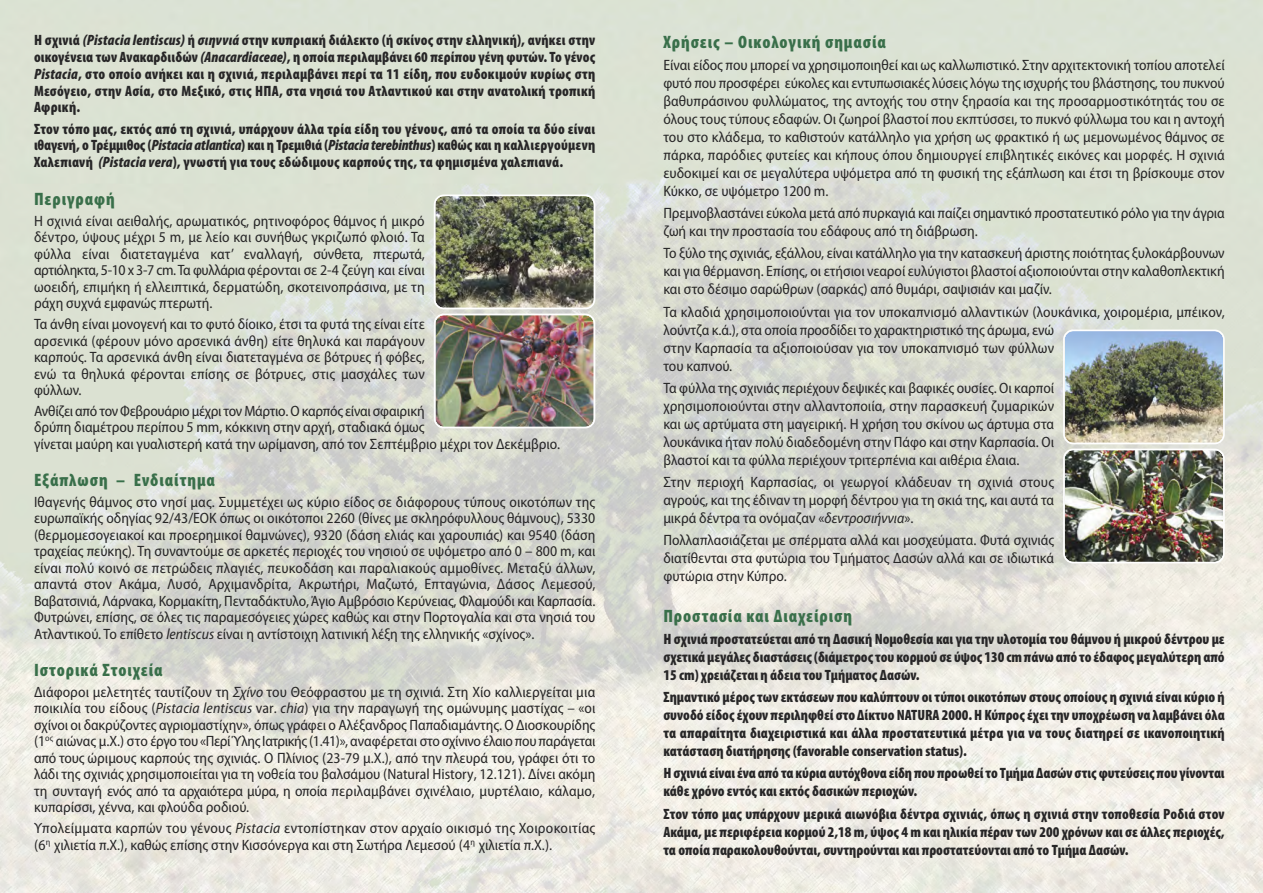
<style>
.page{position:relative;width:1263px;height:893px;background:#fff}
.page>*{position:absolute;margin:0;border:0;box-sizing:border-box;transform-origin:0 0}
.t1{font:900 condensed 18px "Myriad Pro";letter-spacing:.05em;color:#396f4a}
.t2{font:semi-condensed 15px/16.5px "Myriad Pro";color:#272627;text-align:justify}
.t3{font:900 condensed 15px/18px "Myriad Pro";color:#272627;text-align:justify}
.s1{font-style:italic}
</style>
<div class="page">
<img style="left:0;top:0;width:1263px;height:893px">
<img style="left:434px;top:195px;width:161px;height:233px">
<img style="left:1063px;top:330px;width:162px;height:233px">
<p class="t3" style="left:34px;top:33px;width:563px;line-height:16.8px">Η σχινιά <span class="s1">(Pistacia lentiscus)</span> ή <span class="s1">σιηννιά</span> στην κυπριακή διάλεκτο (ή σκίνος στην ελληνική), ανήκει στην οικογένεια των Ανακαρδιιδών <span class="s1">(Anacardiaceae)</span>, η οποία περιλαμβάνει 60 περίπου γένη φυτών. Το γένος <span class="s1">Pistacia</span>, στο οποίο ανήκει και η σχινιά, περιλαμβάνει περί τα 11 είδη, που ευδοκιμούν κυρίως στη Μεσόγειο, στην Ασία, στο Μεξικό, στις ΗΠΑ, στα νησιά του Ατλαντικού και στην ανατολική τροπική Αφρική.</p>
<p class="t3" style="left:34px;top:121px;width:563px;line-height:16.8px">Στον τόπο μας, εκτός από τη σχινιά, υπάρχουν άλλα τρία είδη του γένους, από τα οποία τα δύο είναι ιθαγενή, ο Τρέμμιθος (<span class="s1">Pistacia atlantica</span>) και η Τρεμιθιά (<span class="s1">Pistacia terebinthus</span>) καθώς και η καλλιεργούμενη Χαλεπιανή <span class="s1">(Pistacia vera</span>), γνωστή για τους εδώδιμους καρπούς της, τα φημισμένα χαλεπιανά.</p>
<p class="t1" style="left:34px;top:193px;width:82px">Περιγραφή</p>
<p class="t2" style="left:34px;top:214px;width:392px">Η σχινιά είναι αειθαλής, αρωματικός, ρητινοφόρος θάμνος ή μικρό δέντρο, ύψους μέχρι 5 m, με λείο και συνήθως γκριζωπό φλοιό. Τα φύλλα είναι διατεταγμένα κατ’ εναλλαγή, σύνθετα, πτερωτά, αρτιόληκτα, 5-10 x 3-7 cm. Τα φυλλάρια φέρονται σε 2-4 ζεύγη και είναι ωοειδή, επιμήκη ή ελλειπτικά, δερματώδη, σκοτεινοπράσινα, με τη ράχη συχνά εμφανώς πτερωτή.</p>
<p class="t2" style="left:34px;top:317px;width:392px">Τα άνθη είναι μονογενή και το φυτό δίοικο, έτσι τα φυτά της είναι είτε αρσενικά (φέρουν μόνο αρσενικά άνθη) είτε θηλυκά και παράγουν καρπούς. Τα αρσενικά άνθη είναι διατεταγμένα σε βότρυες ή φόβες, ενώ τα θηλυκά φέρονται επίσης σε βότρυες, στις μασχάλες των φύλλων.</p>
<p class="t2" style="left:34px;top:404px;width:528px;text-align:left">Ανθίζει από τον Φεβρουάριο μέχρι τον Μάρτιο. Ο καρπός είναι σφαιρική<br>δρύπη διαμέτρου περίπου 5 mm, κόκκινη στην αρχή, σταδιακά όμως<br>γίνεται μαύρη και γυαλιστερή κατά την ωρίμανση, από τον Σεπτέμβριο μέχρι τον Δεκέμβριο.</p>
<p class="t1" style="left:34px;top:474px;width:182px">Εξάπλωση – Ενδιαίτημα</p>
<p class="t2" style="left:34px;top:495px;width:563px">Ιθαγενής θάμνος στο νησί μας. Συμμετέχει ως κύριο είδος σε διάφορους τύπους οικοτόπων της ευρωπαϊκής οδηγίας 92/43/ΕΟΚ όπως οι οικότοποι 2260 (θίνες με σκληρόφυλλους θάμνους), 5330 (θερμομεσογειακοί και προερημικοί θαμνώνες), 9320 (δάση ελιάς και χαρουπιάς) και 9540 (δάση τραχείας πεύκης). Τη συναντούμε σε αρκετές περιοχές του νησιού σε υψόμετρο από 0 – 800 m, και είναι πολύ κοινό σε πετρώδεις πλαγιές, πευκοδάση και παραλιακούς αμμοθίνες. Μεταξύ άλλων, απαντά στον Ακάμα, Λυσό, Αρχιμανδρίτα, Ακρωτήρι, Μαζωτό, Επταγώνια, Δάσος Λεμεσού, Βαβατσινιά, Λάρνακα, Κορμακίτη, Πενταδάκτυλο, Άγιο Αμβρόσιο Κερύνειας, Φλαμούδι και Καρπασία.<br>Φυτρώνει, επίσης, σε όλες τις παραμεσόγειες χώρες καθώς και στην Πορτογαλία και στα νησιά του Ατλαντικού. Το επίθετο <span class="s1">lentiscus</span> είναι η αντίστοιχη λατινική λέξη της ελληνικής «σχίνος».</p>
<p class="t1" style="left:34px;top:664px;width:130px">Ιστορικά Στοιχεία</p>
<p class="t2" style="left:34px;top:685px;width:563px">Διάφοροι μελετητές ταυτίζουν τη <span class="s1">Σχίνο</span> του Θεόφραστου με τη σχινιά. Στη Χίο καλλιεργείται μια ποικιλία του είδους (<span class="s1">Pistacia lentiscus</span> var. <span class="s1">chia</span>) για την παραγωγή της ομώνυμης μαστίχας – «οι σχίνοι οι δακρύζοντες αγριομαστίχην», όπως γράφει ο Αλέξανδρος Παπα δια μάντης. Ο Διοσκουρίδης (1<sup>ος</sup> αιώνας μ.Χ.) στο έργο του «Περί Ύλης Ιατρικής (1.41)», αναφέρεται στο σχίνινο έλαιο που παράγεται από τους ώριμους καρπούς της σχινιάς. Ο Πλίνιος (23-79 μ.Χ.), από την πλευρά του, γράφει ότι το λάδι της σχινιάς χρησιμοποιείται για τη νοθεία του βαλσάμου (Natural History, 12.121). Δίνει ακόμη τη συνταγή ενός από τα αρχαιότερα μύρα, η οποία περιλαμβάνει σχινέλαιο, μυρτέλαιο, κάλαμο, κυπαρίσσι, χέννα, και φλούδα ροδιού.</p>
<p class="t2" style="left:34px;top:821px;width:563px">Υπολείμματα καρπών του γένους <span class="s1">Pistacia</span> εντοπίστηκαν στον αρχαίο οικισμό της Χοιροκοιτίας (6<sup>η</sup> χιλιετία π.Χ.), καθώς επίσης στην Κισσόνεργα και στη Σωτήρα Λεμεσού (4<sup>η</sup> χιλιετία π.Χ.).</p>
<p class="t1" style="left:663px;top:35px;width:224px">Χρήσεις – Οικολογική σημασία</p>
<p class="t2" style="left:663px;top:57px;width:563px;line-height:18px">Είναι είδος που μπορεί να χρησιμοποιηθεί και ως καλλωπιστικό. Στην αρχιτεκτονική τοπίου αποτελεί φυτό που προσφέρει εύκολες και εντυπωσιακές λύσεις λόγω της ισχυρής του βλάστησης, του πυκνού βαθυπράσινου φυλλώματος, της αντοχής του στην ξηρασία και της προσαρμοστικότητάς του σε όλους τους τύπους εδαφών. Οι ζωηροί βλαστοί που εκπτύσσει, το πυκνό φύλλωμα του και η αντοχή του στο κλάδεμα, το καθιστούν κατάλληλο για χρήση ως φρακτικό ή ως μεμονωμένος θάμνος σε πάρκα, παρόδιες φυτείες και κήπους όπου δημιουργεί επιβλητικές εικόνες και μορφές. Η σχινιά ευδοκιμεί και σε μεγαλύτερα υψόμετρα από τη φυσική της εξάπλωση και έτσι τη βρίσκουμε στον Κύκκο, σε υψόμετρο 1200 m.</p>
<p class="t2" style="left:663px;top:205px;width:563px;line-height:18px">Πρεμνοβλαστάνει εύκολα μετά από πυρκαγιά και παίζει σημαντικό προστατευτικό ρόλο για την άγρια ζωή και την προστασία του εδάφους από τη διάβρωση.</p>
<p class="t2" style="left:663px;top:245px;width:563px;line-height:18px">Το ξύλο της σχινιάς, εξάλλου, είναι κατάλληλο για την κατασκευή άριστης ποιότητας ξυλοκάρβουνων και για θέρμανση. Επίσης, οι ετήσιοι νεαροί ευλύγιστοι βλαστοί αξιοποιούνται στην καλαθοπλεκτική και στο δέσιμο σαρώθρων (σαρκάς) από θυμάρι, σαψισιάν και μαζίν.</p>
<p class="t2" style="left:663px;top:304px;width:563px;line-height:18px;text-align:left">Τα κλαδιά χρησιμοποιούνται για τον υποκαπνισμό αλλαντικών (λουκάνικα, χοιρομέρια, μπέικον, λούντζα κ.ά.), στα οποία προσδίδει το χαρακτηριστικό της άρωμα, ενώ<br>στην Καρπασία τα αξιοποιούσαν για τον υποκαπνισμό των φύλλων<br>του καπνού.</p>
<p class="t2" style="left:663px;top:380px;width:392px;line-height:18px">Τα φύλλα της σχινιάς περιέχουν δεψικές και βαφικές ουσίες. Οι καρποί χρησιμοποιούνται στην αλλαντοποιία, στην παρασκευή ζυμαρικών και ως αρτύματα στη μαγειρική. Η χρήση του σκίνου ως άρτυμα στα λουκάνικα ήταν πολύ διαδεδομένη στην Πάφο και στην Καρπασία. Οι βλαστοί και τα φύλλα περιέχουν τριτερπένια και αιθέρια έλαια.</p>
<p class="t2" style="left:663px;top:474px;width:392px;line-height:18px">Στην περιοχή Καρπασίας, οι γεωργοί κλάδευαν τη σχινιά στους αγρούς, και της έδιναν τη μορφή δέντρου για τη σκιά της, και αυτά τα μικρά δέντρα τα ονόμαζαν «<span class="s1">δεντροσιήννια</span>».</p>
<p class="t2" style="left:663px;top:532px;width:392px;line-height:18px">Πολλαπλασιάζεται με σπέρματα αλλά και μοσχεύματα. Φυτά σχινιάς διατίθενται στα φυτώρια του Τμήματος Δασών αλλά και σε ιδιωτικά φυτώρια στην Κύπρο.</p>
<p class="t1" style="left:663px;top:609px;width:190px">Προστασία και Διαχείριση</p>
<p class="t3" style="left:663px;top:631px;width:563px">Η σχινιά προστατεύεται από τη Δασική Νομοθεσία και για την υλοτομία του θάμνου ή μικρού δέντρου με σχετικά μεγάλες διαστάσεις (διάμετρος του κορμού σε ύψος 130 cm πάνω από το έδαφος μεγαλύτερη από 15 cm) χρειάζεται η άδεια του Τμήματος Δασών.</p>
<p class="t3" style="left:663px;top:689px;width:563px">Σημαντικό μέρος των εκτάσεων που καλύπτουν οι τύποι οικοτόπων στους οποίους η σχινιά είναι κύριο ή συνοδό είδος έχουν περιληφθεί στο Δίκτυο NATURA 2000. Η Κύπρος έχει την υποχρέωση να λαμβάνει όλα τα απαραίτητα διαχειριστικά και άλλα προστατευτικά μέτρα για να τους διατηρεί σε ικανοποιητική κατάσταση διατήρησης (favorable conservation status).</p>
<p class="t3" style="left:663px;top:766px;width:563px">Η σχινιά είναι ένα από τα κύρια αυτόχθονα είδη που προωθεί το Τμήμα Δασών στις φυτεύσεις που γίνονται κάθε χρόνο εντός και εκτός δασικών περιοχών.</p>
<p class="t3" style="left:663px;top:806px;width:563px">Στον τόπο μας υπάρχουν μερικά αιωνόβια δέντρα σχινιάς, όπως η σχινιά στην τοποθεσία Ροδιά στον Ακάμα, με περιφέρεια κορμού 2,18 m, ύψος 4 m και ηλικία πέραν των 200 χρόνων και σε άλλες περιοχές, τα οποία παρακολουθούνται, συντηρούνται και προστατεύονται από το Τμήμα Δασών.</p>
</div>
